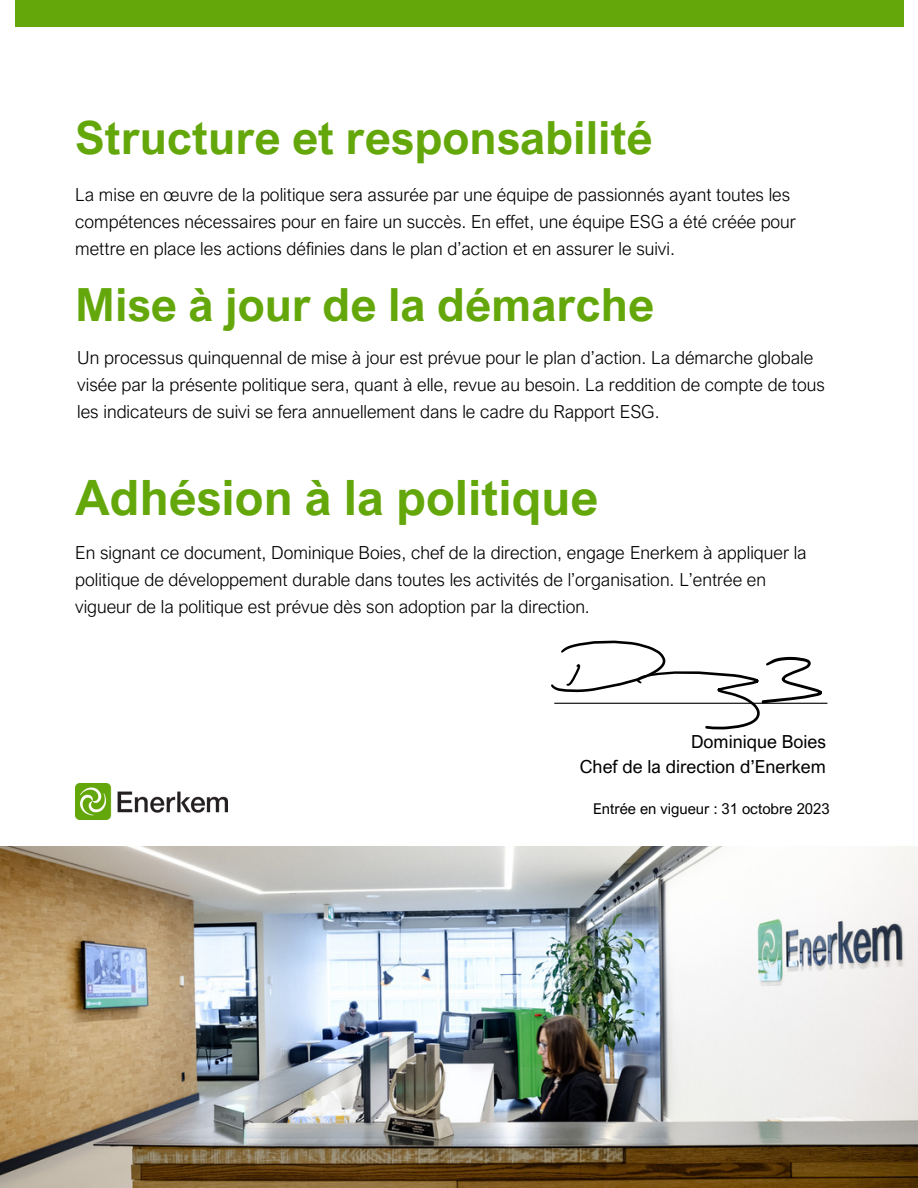
<style>
.page{position:relative;width:918px;height:1188px;background:#fff}
.page>*{position:absolute;margin:0;border:0;box-sizing:border-box;transform-origin:0 0}
.t1{font:700 48.75px "Arial Nova";color:#64a70b}
.t2{font:700 45.75px "Arial Nova";color:#64a70b}
.t3{font:300 18px/27px "Arial Nova";color:#000}
.t4{font:18px "Arial Nova";color:#000}
.t5{font:14.85px "Arial Nova";color:#000}
</style>
<div class="page">
<div style="left:15px;top:0;width:888px;height:27px;background:#64a70b"></div>
<img style="left:0;top:846px;width:918px;height:342px">
<img style="left:75px;top:784px;width:152px;height:36px">
<hr style="left:555px;top:703px;width:272px;height:1px;background:#000">
<svg style="left:551px;top:641px;width:271px;height:88px"></svg>
<p class="t2" style="left:75px;top:109px;width:579px">Structure et responsabilité</p>
<p class="t3" style="left:75px;top:180px;width:722px">La mise en œuvre de la politique sera assurée par une équipe de passionnés ayant toutes les compétences nécessaires pour en faire un succès. En effet, une équipe ESG a été créée pour mettre en place les actions définies dans le plan d’action et en assurer le suivi.</p>
<p class="t2" style="left:75px;top:276px;width:581px">Mise à jour de la démarche</p>
<p class="t3" style="left:77px;top:344px;width:749px">Un processus quinquennal de mise à jour est prévue pour le plan d’action. La démarche globale visée par la présente politique sera, quant à elle, revue au besoin. La reddition de compte de tous les indicateurs de suivi se fera annuellement dans le cadre du Rapport ESG.</p>
<p class="t1" style="left:75px;top:467px;width:525px">Adhésion à la politique</p>
<p class="t3" style="left:75px;top:539px;width:733px">En signant ce document, Dominique Boies, chef de la direction, engage Enerkem à appliquer la politique de développement durable dans toutes les activités de l’organisation. L’entrée en vigueur de la politique est prévue dès son adoption par la direction.</p>
<p class="t4" style="left:691px;top:730px;width:136px">Dominique Boies</p>
<p class="t4" style="left:580px;top:755px;width:248px">Chef de la direction d’Enerkem</p>
<p class="t5" style="left:593px;top:799px;width:238px">Entrée en vigueur : 31 octobre 2023</p>
</div>
